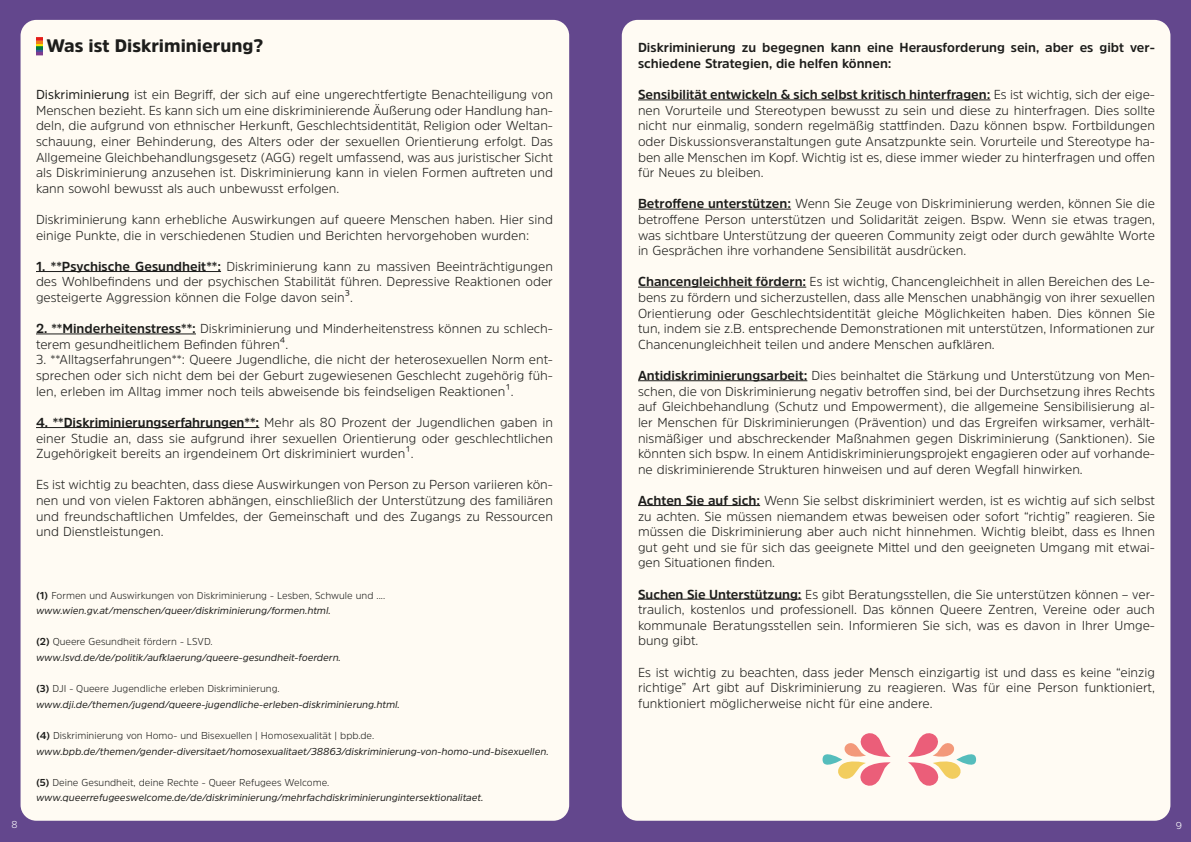
<style>
.page{position:relative;width:1191px;height:842px;background:#fff}
.page>*{position:absolute;margin:0;border:0;box-sizing:border-box;transform-origin:0 0}
.t1{font:900 18px "Amsi Pro";color:#1d1d1b}
.Fließtext{font:300 13px/15.6px "Amsi Pro";color:#1d1d1b;text-align:justify}
.Fließtext-2{font:700 13px/15.6px "Amsi Pro";color:#1d1d1b}
.Fließtext-3{font:italic 10px "Amsi Pro";color:#1d1d1b}
.Fließtext-4{font:300 10px "Amsi Pro";color:#1d1d1b}
.t2{font:300 10px "Amsi Pro";color:#fff}
.s1{font-weight:400}
.s2{font-weight:700}
</style>
<div class="page">
<div style="left:595px;top:0;width:596px;height:842px;background:#63478d"></div>
<div style="left:622px;top:20px;width:548px;height:801px;background:#fffbf3;border-radius:16px"></div>
<div style="left:0;top:0;width:595px;height:842px;background:#63478d"></div>
<div style="left:21px;top:20px;width:548px;height:801px;background:#fffbf3;border-radius:16px"></div>
<hr style="left:638px;top:100px;width:352px;height:1px;background:#1d1d1b">
<hr style="left:638px;top:209px;width:153px;height:1px;background:#1d1d1b">
<hr style="left:638px;top:287px;width:168px;height:1px;background:#1d1d1b">
<hr style="left:638px;top:380px;width:169px;height:1px;background:#1d1d1b">
<hr style="left:638px;top:505px;width:122px;height:1px;background:#1d1d1b">
<hr style="left:638px;top:599px;width:163px;height:1px;background:#1d1d1b">
<hr style="left:36px;top:271px;width:185px;height:1px;background:#1d1d1b">
<hr style="left:36px;top:334px;width:160px;height:1px;background:#1d1d1b">
<hr style="left:36px;top:427px;width:223px;height:1px;background:#1d1d1b">
<svg style="left:36px;top:37px;width:6px;height:18px"></svg>
<svg style="left:908px;top:733px;width:68px;height:53px"></svg>
<svg style="left:822px;top:733px;width:68px;height:53px"></svg>
<p class="t1" style="left:46px;top:34px;width:218px">Was ist Diskriminierung?</p>
<p class="Fließtext" style="left:36px;top:87px;width:518px"><span class="s1">Diskriminierung</span> ist ein Begriff, der sich auf eine ungerechtfertigte Benachteiligung von Menschen bezieht. Es kann sich um eine diskriminierende Äußerung oder Handlung han&shy;deln, die aufgrund von ethnischer Herkunft, Geschlechtsidentität, Religion oder Weltan&shy;schauung, einer Behinderung, des Alters oder der sexuellen Orientierung erfolgt. Das Allgemeine Gleichbehandlungsgesetz (AGG) regelt umfassend, was aus juristischer Sicht als Diskriminierung anzusehen ist. Diskriminierung kann in vielen Formen auftreten und kann sowohl bewusst als auch unbewusst erfolgen.</p>
<p class="Fließtext" style="left:36px;top:211px;width:518px">Diskriminierung kann erhebliche Auswirkungen auf queere Menschen haben. Hier sind einige Punkte, die in verschiedenen Studien und Berichten hervorgehoben wurden:</p>
<p class="Fließtext" style="left:36px;top:258px;width:518px"><span class="s2">1. **Psychische Gesundheit**:</span> Diskriminierung kann zu massiven Beeinträchtigungen des Wohlbefindens und der psychischen Stabilität führen. Depressive Reaktionen oder gesteigerte Aggression können die Folge davon sein³.</p>
<p class="Fließtext" style="left:36px;top:321px;width:518px"><span class="s2">2. **Minderheitenstress**:</span> Diskriminierung und Minderheitenstress können zu schlech&shy;terem gesundheitlichem Befinden führen⁴.</p>
<p class="Fließtext" style="left:36px;top:352px;width:518px">3. **Alltagserfahrungen**: Queere Jugendliche, die nicht der heterosexuellen Norm ent&shy;sprechen oder sich nicht dem bei der Geburt zugewiesenen Geschlecht zugehörig füh&shy;len, erleben im Alltag immer noch teils abweisende bis feindseligen Reaktionen¹.</p>
<p class="Fließtext" style="left:36px;top:414px;width:518px"><span class="s2">4. **Diskriminierungserfahrungen**:</span> Mehr als 80 Prozent der Jugendlichen gaben in einer Studie an, dass sie aufgrund ihrer sexuellen Orientierung oder geschlechtlichen Zugehörigkeit bereits an irgendeinem Ort diskriminiert wurden¹.</p>
<p class="Fließtext" style="left:36px;top:477px;width:518px">Es ist wichtig zu beachten, dass diese Auswirkungen von Person zu Person variieren kön&shy;nen und von vielen Faktoren abhängen, einschließlich der Unterstützung des familiären und freundschaftlichen Umfeldes, der Gemeinschaft und des Zugangs zu Ressourcen und Dienstleistungen.</p>
<p class="Fließtext-4" style="left:36px;top:588px;width:351px"><span class="s2">(1)</span> Formen und Auswirkungen von Diskriminierung - Lesben, Schwule und ....</p>
<p class="Fließtext-3" style="left:36px;top:604px;width:296px">www.wien.gv.at/menschen/queer/diskriminierung/formen.html.</p>
<p class="Fließtext-4" style="left:36px;top:635px;width:178px"><span class="s2">(2)</span> Queere Gesundheit fördern - LSVD.</p>
<p class="Fließtext-3" style="left:36px;top:650px;width:306px">www.lsvd.de/de/politik/aufklaerung/queere-gesundheit-foerdern.</p>
<p class="Fließtext-4" style="left:36px;top:682px;width:245px"><span class="s2">(3)</span> DJI - Queere Jugendliche erleben Diskriminierung.</p>
<p class="Fließtext-3" style="left:36px;top:697px;width:365px">www.dji.de/themen/jugend/queere-jugendliche-erleben-diskriminierung.html.</p>
<p class="Fließtext-4" style="left:36px;top:728px;width:340px"><span class="s2">(4)</span> Diskriminierung von Homo- und Bisexuellen | Homosexualität | bpb.de.</p>
<p class="Fließtext-3" style="left:36px;top:744px;width:514px">www.bpb.de/themen/gender-diversitaet/homosexualitaet/38863/diskriminierung-von-homo-und-bisexuellen.</p>
<p class="Fließtext-4" style="left:36px;top:775px;width:295px"><span class="s2">(5)</span> Deine Gesundheit, deine Rechte - Queer Refugees Welcome.</p>
<p class="Fließtext-3" style="left:36px;top:791px;width:449px">www.queerrefugeeswelcome.de/de/diskriminierung/mehrfachdiskriminierungintersektionalitaet.</p>
<p class="Fließtext-2" style="left:638px;top:40px;width:518px">Diskriminierung zu begegnen kann eine Herausforderung sein, aber es gibt ver&shy;schiedene Strategien, die helfen können:</p>
<p class="Fließtext" style="left:638px;top:87px;width:518px"><span class="s2">Sensibilität entwickeln &amp; sich selbst kritisch hinterfragen:</span> Es ist wichtig, sich der eige&shy;nen Vorurteile und Stereotypen bewusst zu sein und diese zu hinterfragen. Dies sollte nicht nur einmalig, sondern regelmäßig stattfinden. Dazu können bspw. Fortbildungen oder Diskussionsveranstaltungen gute Ansatzpunkte sein. Vorurteile und Stereotype ha&shy;ben alle Menschen im Kopf. Wichtig ist es, diese immer wieder zu hinterfragen und offen für Neues zu bleiben.</p>
<p class="Fließtext" style="left:638px;top:196px;width:518px"><span class="s2">Betroffene unterstützen:</span> Wenn Sie Zeuge von Diskriminierung werden, können Sie die betroffene Person unterstützen und Solidarität zeigen. Bspw. Wenn sie etwas tragen, was sichtbare Unterstützung der queeren Community zeigt oder durch gewählte Worte in Gesprächen ihre vorhandene Sensibilität ausdrücken.</p>
<p class="Fließtext" style="left:638px;top:274px;width:518px"><span class="s2">Chancengleichheit fördern:</span> Es ist wichtig, Chancengleichheit in allen Bereichen des Le&shy;bens zu fördern und sicherzustellen, dass alle Menschen unabhängig von ihrer sexuellen Orientierung oder Geschlechtsidentität gleiche Möglichkeiten haben. Dies können Sie tun, indem sie z.B. entsprechende Demonstrationen mit unterstützen, Informationen zur Chancenungleichheit teilen und andere Menschen aufklären.</p>
<p class="Fließtext" style="left:638px;top:367px;width:518px"><span class="s2">Antidiskriminierungsarbeit:</span> Dies beinhaltet die Stärkung und Unterstützung von Men&shy;schen, die von Diskriminierung negativ betroffen sind, bei der Durchsetzung ihres Rechts auf Gleichbehandlung (Schutz und Empowerment), die allgemeine Sensibilisierung al&shy;ler Menschen für Diskriminierungen (Prävention) und das Ergreifen wirksamer, verhält&shy;nismäßiger und abschreckender Maßnahmen gegen Diskriminierung (Sanktionen). Sie könnten sich bspw. In einem Antidiskriminierungsprojekt engagieren oder auf vorhande&shy;ne diskriminierende Strukturen hinweisen und auf deren Wegfall hinwirken.</p>
<p class="Fließtext" style="left:638px;top:492px;width:518px"><span class="s2">Achten Sie auf sich:</span> Wenn Sie selbst diskriminiert werden, ist es wichtig auf sich selbst zu achten. Sie müssen niemandem etwas beweisen oder sofort “richtig” reagieren. Sie müssen die Diskriminierung aber auch nicht hinnehmen. Wichtig bleibt, dass es Ihnen gut geht und sie für sich das geeignete Mittel und den geeigneten Umgang mit etwai&shy;gen Situationen finden.</p>
<p class="Fließtext" style="left:638px;top:586px;width:518px"><span class="s2">Suchen Sie Unterstützung:</span> Es gibt Beratungsstellen, die Sie unterstützen können – ver&shy;traulich, kostenlos und professionell. Das können Queere Zentren, Vereine oder auch kommunale Beratungsstellen sein. Informieren Sie sich, was es davon in Ihrer Umge&shy;bung gibt.</p>
<p class="Fließtext" style="left:638px;top:664px;width:518px">Es ist wichtig zu beachten, dass jeder Mensch einzigartig ist und dass es keine “einzig richtige” Art gibt auf Diskriminierung zu reagieren. Was für eine Person funktioniert, funktioniert möglicherweise nicht für eine andere.</p>
<p class="t2" style="left:11px;top:818px;width:8px">8</p>
<p class="t2" style="left:1175px;top:818px;width:8px">9</p>
</div>
